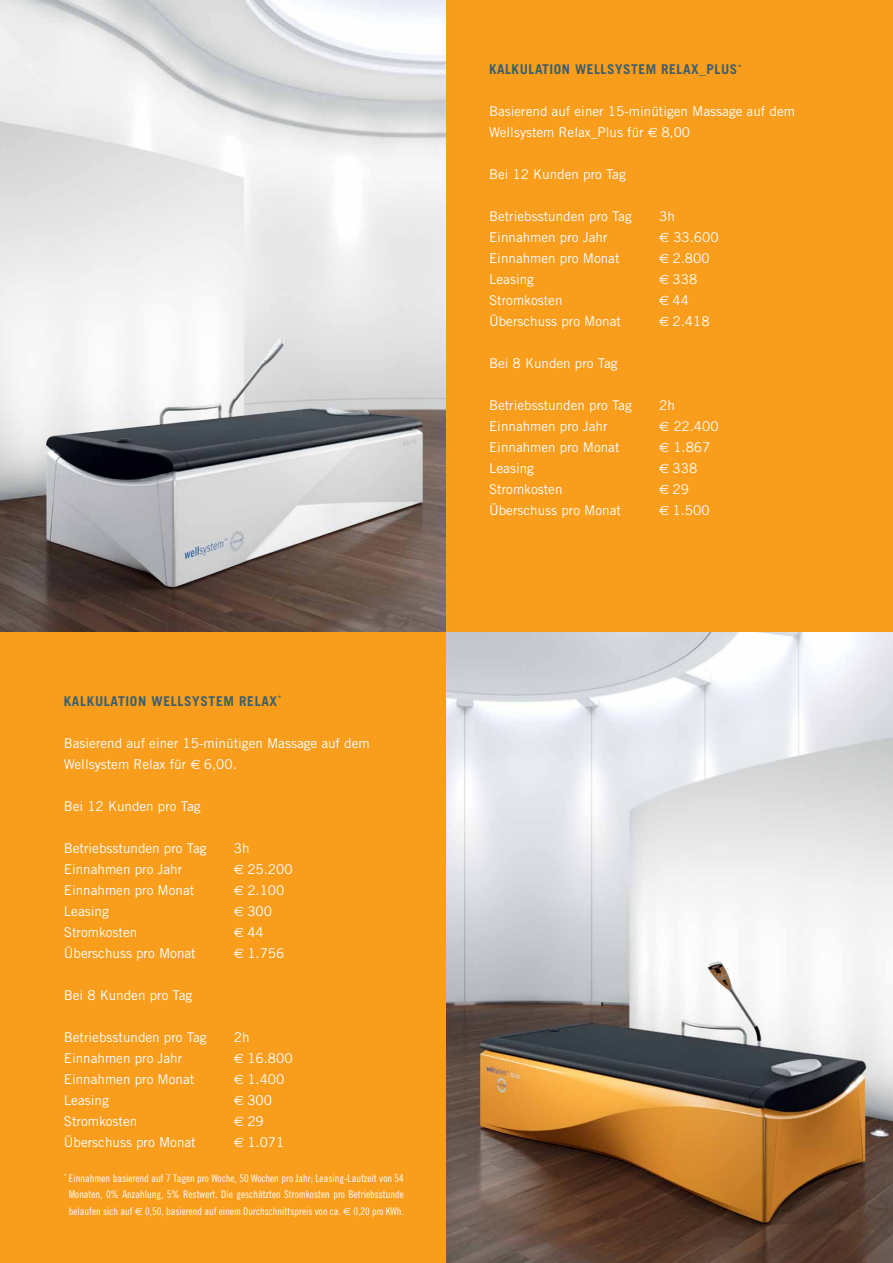
<style>
.page{position:relative;width:893px;height:1263px;background:#fff}
.page>*{position:absolute;margin:0;border:0;box-sizing:border-box;transform-origin:0 0}
.t1{font:13.5px/21px "Trade Gothic";color:#fff}
.t2{font:700 13.5px "Trade Gothic";letter-spacing:.04em;color:#395f6f}
.t3{font:10.5px/16.5px "Trade Gothic Cond Eighteen";color:#fff;text-align:center}
.s1{font-family:"Euro Sans"}
</style>
<div class="page">
<div style="left:0;top:631px;width:446px;height:632px;background:#f99d1c"></div>
<img style="left:0;top:0;width:446px;height:631px">
<img style="left:446px;top:631px;width:447px;height:632px">
<div style="left:446px;top:0;width:447px;height:631px;background:#f99d1c"></div>
<p class="t2" style="left:64px;top:693px;width:219px">KALKULATION WELLSYSTEM RELAX<sup>*</sup></p>
<p class="t1" style="left:64px;top:732px;width:307px">Basierend auf einer 15-minütigen Massage auf dem<br>Wellsystem Relax für <span class="s1">€</span> 6,00.</p>
<p class="t1" style="left:64px;top:795px;width:138px">Bei 12 Kunden pro Tag</p>
<p class="t1" style="left:64px;top:837px;width:144px">Betriebsstunden pro Tag</p>
<p class="t1" style="left:234px;top:837px;width:17px">3h</p>
<p class="t1" style="left:64px;top:858px;width:120px">Einnahmen pro Jahr</p>
<p class="t1" style="left:234px;top:858px;width:60px"><span class="s1">€</span> 25.200</p>
<p class="t1" style="left:64px;top:879px;width:132px">Einnahmen pro Monat</p>
<p class="t1" style="left:234px;top:879px;width:52px"><span class="s1">€</span> 2.100</p>
<p class="t1" style="left:64px;top:900px;width:47px">Leasing</p>
<p class="t1" style="left:234px;top:900px;width:40px"><span class="s1">€</span> 300</p>
<p class="t1" style="left:64px;top:921px;width:75px">Stromkosten</p>
<p class="t1" style="left:234px;top:921px;width:31px"><span class="s1">€</span> 44</p>
<p class="t1" style="left:64px;top:942px;width:133px">Überschuss pro Monat</p>
<p class="t1" style="left:234px;top:942px;width:52px"><span class="s1">€</span> 1.756</p>
<p class="t1" style="left:64px;top:984px;width:130px">Bei 8 Kunden pro Tag</p>
<p class="t1" style="left:64px;top:1026px;width:144px">Betriebsstunden pro Tag</p>
<p class="t1" style="left:234px;top:1026px;width:17px">2h</p>
<p class="t1" style="left:64px;top:1047px;width:120px">Einnahmen pro Jahr</p>
<p class="t1" style="left:234px;top:1047px;width:60px"><span class="s1">€</span> 16.800</p>
<p class="t1" style="left:64px;top:1068px;width:132px">Einnahmen pro Monat</p>
<p class="t1" style="left:234px;top:1068px;width:52px"><span class="s1">€</span> 1.400</p>
<p class="t1" style="left:64px;top:1089px;width:47px">Leasing</p>
<p class="t1" style="left:234px;top:1089px;width:40px"><span class="s1">€</span> 300</p>
<p class="t1" style="left:64px;top:1110px;width:75px">Stromkosten</p>
<p class="t1" style="left:234px;top:1110px;width:31px"><span class="s1">€</span> 29</p>
<p class="t1" style="left:64px;top:1131px;width:133px">Überschuss pro Monat</p>
<p class="t1" style="left:234px;top:1131px;width:52px"><span class="s1">€</span> 1.071</p>
<p class="t3" style="left:64px;top:1170px;width:342px"><sup>*</sup> Einnahmen basierend auf 7 Tagen pro Woche, 50 Wochen pro Jahr; Leasing-Laufzeit von 54<br>Monaten, 0% Anzahlung, 5% Restwert. Die geschätzten Stromkosten pro Betriebsstunde belaufen sich auf <span class="s1">€</span> 0,50, basierend auf einem Durchschnittspreis von ca. <span class="s1">€</span> 0,20 pro KWh.</p>
<p class="t2" style="left:489px;top:61px;width:254px">KALKULATION WELLSYSTEM RELAX_PLUS<sup>*</sup></p>
<p class="t1" style="left:489px;top:101px;width:307px">Basierend auf einer 15-minütigen Massage auf dem<br>Wellsystem Relax_Plus für <span class="s1">€</span> 8,00</p>
<p class="t1" style="left:489px;top:164px;width:138px">Bei 12 Kunden pro Tag</p>
<p class="t1" style="left:489px;top:206px;width:144px">Betriebsstunden pro Tag</p>
<p class="t1" style="left:659px;top:206px;width:17px">3h</p>
<p class="t1" style="left:489px;top:227px;width:120px">Einnahmen pro Jahr</p>
<p class="t1" style="left:659px;top:227px;width:61px"><span class="s1">€</span> 33.600</p>
<p class="t1" style="left:489px;top:248px;width:132px">Einnahmen pro Monat</p>
<p class="t1" style="left:659px;top:248px;width:52px"><span class="s1">€</span> 2.800</p>
<p class="t1" style="left:489px;top:269px;width:47px">Leasing</p>
<p class="t1" style="left:659px;top:269px;width:40px"><span class="s1">€</span> 338</p>
<p class="t1" style="left:489px;top:290px;width:75px">Stromkosten</p>
<p class="t1" style="left:659px;top:290px;width:31px"><span class="s1">€</span> 44</p>
<p class="t1" style="left:489px;top:311px;width:133px">Überschuss pro Monat</p>
<p class="t1" style="left:659px;top:311px;width:52px"><span class="s1">€</span> 2.418</p>
<p class="t1" style="left:489px;top:353px;width:130px">Bei 8 Kunden pro Tag</p>
<p class="t1" style="left:489px;top:395px;width:144px">Betriebsstunden pro Tag</p>
<p class="t1" style="left:659px;top:395px;width:17px">2h</p>
<p class="t1" style="left:489px;top:416px;width:120px">Einnahmen pro Jahr</p>
<p class="t1" style="left:659px;top:416px;width:61px"><span class="s1">€</span> 22.400</p>
<p class="t1" style="left:489px;top:437px;width:132px">Einnahmen pro Monat</p>
<p class="t1" style="left:659px;top:437px;width:53px"><span class="s1">€</span> 1.867</p>
<p class="t1" style="left:489px;top:458px;width:47px">Leasing</p>
<p class="t1" style="left:659px;top:458px;width:40px"><span class="s1">€</span> 338</p>
<p class="t1" style="left:489px;top:479px;width:75px">Stromkosten</p>
<p class="t1" style="left:659px;top:479px;width:31px"><span class="s1">€</span> 29</p>
<p class="t1" style="left:489px;top:500px;width:133px">Überschuss pro Monat</p>
<p class="t1" style="left:659px;top:500px;width:52px"><span class="s1">€</span> 1.500</p>
</div>
